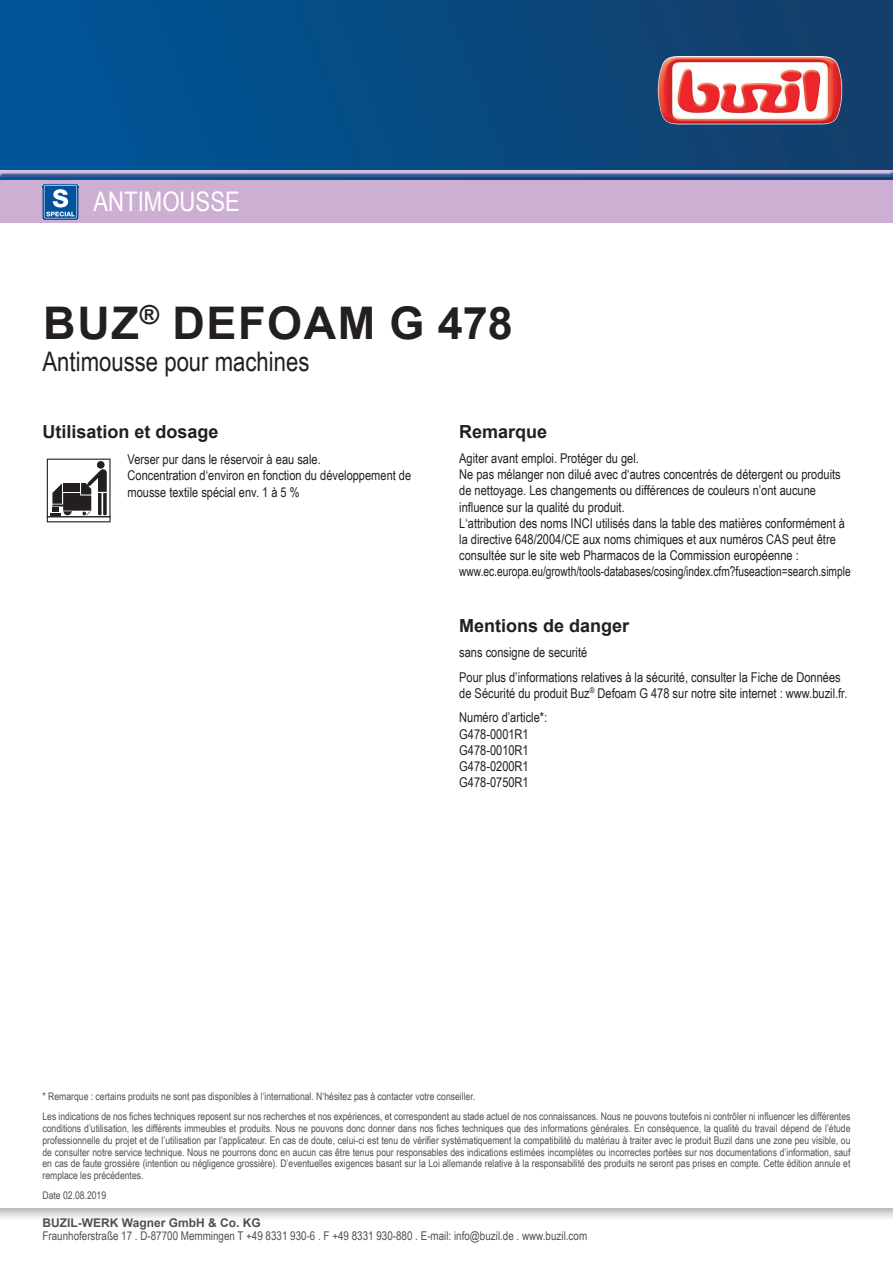
<style>
.page{position:relative;width:893px;height:1263px;background:#fff}
.page>*{position:absolute;margin:0;border:0;box-sizing:border-box;transform-origin:0 0}
.t1{font:700 45px "Arial";letter-spacing:.035em;color:#231f20}
.t2{font:27px "Arial Narrow";color:#231f20}
.t3{font:27px "Arial Narrow";color:#fff}
.t4{font:700 18px "Arial";color:#231f20}
.t5{font:13.5px/16.2px "Arial Narrow";color:#231f20}
.t6{font:12px "Arial Narrow";color:#4e5151}
.t7{font:700 12px "Arial";color:#4e5151}
.t8{font:10.5px/11.7px "Arial Narrow";color:#4d5152}
</style>
<div class="page">
<svg style="left:0;top:1209px;width:893px;height:9px;background:#d9dadc"></svg>
<svg style="left:47px;top:459px;width:64px;height:63px"></svg>
<div style="left:0;top:0;width:893px;height:180px;background:linear-gradient(to right,#00569a,#143e69)"></div>
<img style="left:658px;top:56px;width:184px;height:68px">
<hr style="left:0;top:0;width:1px;height:180px;background:#015599">
<div style="left:0;top:169px;width:893px;height:8px;background:#015599;opacity:.75"></div>
<div style="left:0;top:180px;width:893px;height:43px;background:#ccafd3"></div>
<img style="left:43px;top:184px;width:35px;height:36px">
<svg style="left:44px;top:185px;width:35px;height:33px"></svg>
<h2 class="t3" style="left:94px;top:182px;width:148px">ANTIMOUSSE</h2>
<h1 class="t1" style="left:43px;top:291px;width:471px">BUZ<sup>®</sup> DEFOAM G 478</h1>
<h2 class="t2" style="left:43px;top:342px;width:269px">Antimousse pour machines</h2>
<h3 class="t4" style="left:43px;top:419px;width:178px">Utilisation et dosage</h3>
<p class="t5" style="left:128px;top:451px;width:285px">Verser pur dans le réservoir à eau sale.<br>Concentration d‘environ en fonction du développement de mousse textile spécial env. 1 à 5 %</p>
<h3 class="t4" style="left:459px;top:419px;width:90px">Remarque</h3>
<p class="t5" style="left:459px;top:450px;width:393px">Agiter avant emploi. Protéger du gel.<br>Ne pas mélanger non dilué avec d‘autres concentrés de détergent ou produits de nettoyage. Les changements ou différences de couleurs n’ont aucune influence sur la qualité du produit.<br>L‘attribution des noms INCI utilisés dans la table des matières conformément à la directive 648/2004/CE aux noms chimiques et aux numéros CAS peut être consultée sur le site web Pharmacos de la Commission européenne : www.ec.europa.eu/growth/tools-databases/cosing/index.cfm?fuseaction=search.simple</p>
<h3 class="t4" style="left:459px;top:613px;width:172px">Mentions de danger</h3>
<p class="t5" style="left:459px;top:639px;width:383px;line-height:24.8px">sans consigne de securité<br>Pour plus d’informations relatives à la sécurité, consulter la Fiche de Données</p>
<p class="t5" style="left:459px;top:680px;width:390px;line-height:24.8px">de Sécurité du produit Buz<sup>®</sup> Defoam G 478 sur notre site internet : www.buzil.fr.<br>Numéro d’article*:</p>
<p class="t5" style="left:459px;top:725px;width:71px;text-align:justify">G478-0001R1<br>G478-0010R1<br>G478-0200R1<br>G478-0750R1</p>
<p class="t8" style="left:43px;top:1086px;width:809px;line-height:20.2px">* Remarque : certains produits ne sont pas disponibles à l‘international. N‘hésitez pas à contacter votre conseiller.<br>Les indications de nos fiches techniques reposent sur nos recherches et nos expériences, et correspondent au stade actuel de nos connaissances. Nous ne pouvons toutefois ni contrôler ni influencer les différentes</p>
<p class="t8" style="left:43px;top:1122px;width:809px;text-align:justify">conditions d’utilisation, les différents immeubles et produits. Nous ne pouvons donc donner dans nos fiches techniques que des informations générales. En conséquence, la qualité du travail dépend de l’étude professionnelle du projet et de l’utilisation par l’applicateur. En cas de doute, celui-ci est tenu de vérifier systématiquement la compatibilité du matériau à traiter avec le produit Buzil dans une zone peu visible, ou de consulter notre service technique. Nous ne pourrons donc en aucun cas être tenus pour responsables des indications estimées incomplètes ou incorrectes portèes sur nos documentations d’information, sauf en cas de faute grossière (intention ou négligence grossière). D’eventuelles exigences basant sur la Loi allemande relative à la responsabilité des produits ne seront pas prises en compte. Cette édition annule et remplace les précédentes.</p>
<p class="t8" style="left:43px;top:1189px;width:65px">Date 02.08.2019</p>
<p class="t7" style="left:43px;top:1214px;width:220px">BUZIL-WERK Wagner GmbH &amp; Co. KG</p>
<p class="t6" style="left:43px;top:1227px;width:546px">Fraunhoferstraße 17 . D-87700 Memmingen T +49 8331 930-6 . F +49 8331 930-880 . E-mail: info@buzil.de . www.buzil.com</p>
</div>
